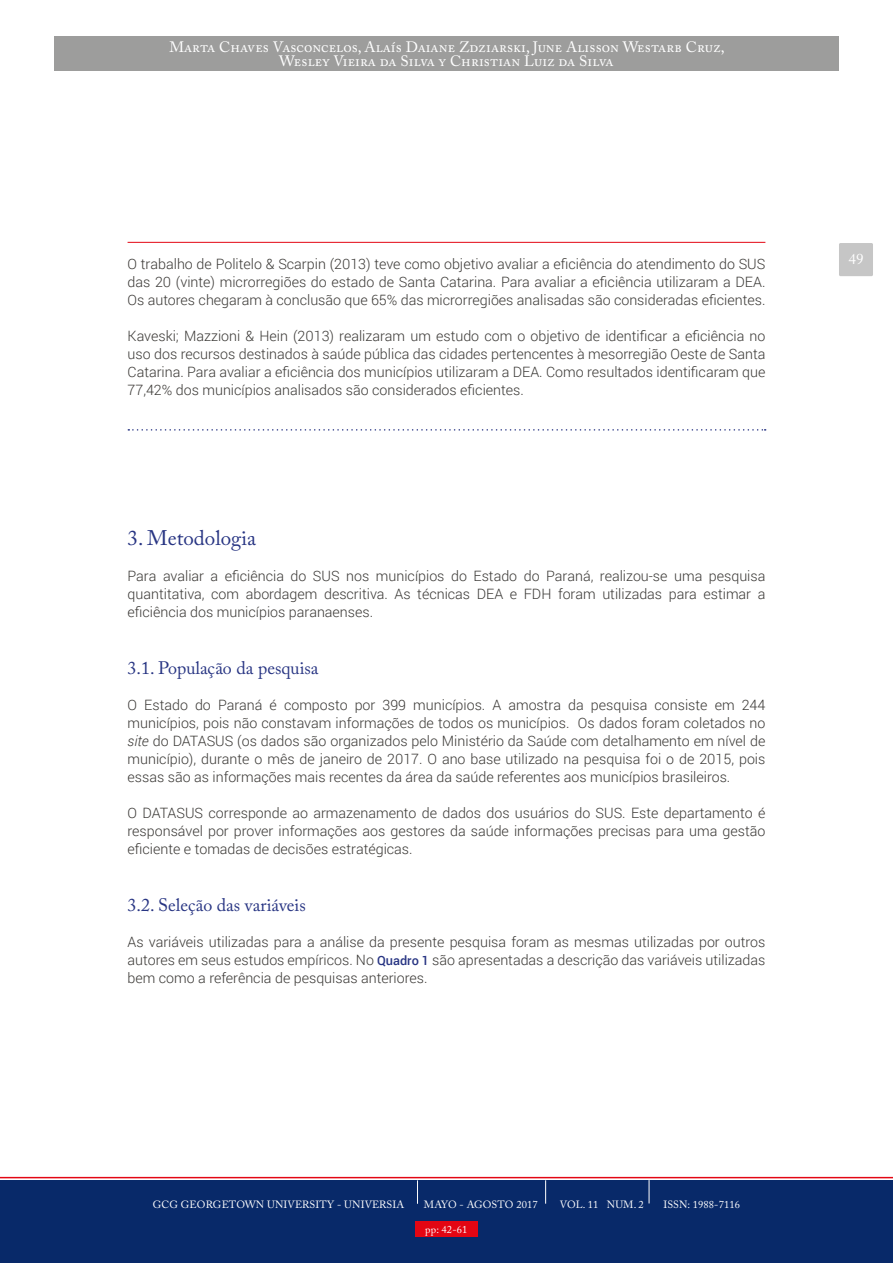
<style>
.page{position:relative;width:893px;height:1263px;background:#fff}
.page>*{position:absolute;margin:0;border:0;box-sizing:border-box;transform-origin:0 0}
.t1{font:21px "Adobe Caslon Pro";color:#283583}
.t2{font:18px "Adobe Caslon Pro";color:#283583}
.t3{font:15px/13.5px "Adobe Caslon Pro";letter-spacing:.005em;color:#fff;text-align:center}
.t4{font:300 14.25px/18px "Roboto";color:#3a3835;text-align:justify}
.t5{font:10.5px "Adobe Caslon Pro";letter-spacing:.01em;color:#fff}
.s1{font-style:italic}
.s2{font-weight:500;font-size:12.75px;color:#283583}
</style>
<div class="page">
<div style="left:54px;top:37px;width:785px;height:34px;background:#9d9d9c"></div>
<div style="left:0;top:1180px;width:893px;height:83px;background:#082969"></div>
<svg style="left:0;top:1177px;width:893px;height:27px"></svg>
<div style="left:839px;top:243px;width:34px;height:33px;background:#c6c6c6;border-radius:2px"></div>
<hr style="left:128px;top:242px;width:637px;height:1px;background:#e30613">
<svg style="left:128px;top:429px;width:638px;height:2px"></svg>
<div style="left:415px;top:1221px;width:63px;height:16px;background:#e30613"></div>
<p class="t3" style="left:169px;top:40px;width:557px">Marta Chaves Vasconcelos, Alaís Daiane Zdziarski, June Alisson Westarb Cruz,<br>Wesley Vieira da Silva y Christian Luiz da Silva</p>
<p class="t4" style="left:128px;top:254px;width:639px">O trabalho de Politelo &amp; Scarpin (2013) teve como objetivo avaliar a eficiência do atendimento do SUS</p>
<p class="t3" style="left:848px;top:252px;width:16px">49</p>
<p class="t4" style="left:128px;top:272px;width:639px">das 20 (vinte) microrregiões do estado de Santa Catarina. Para avaliar a eficiência utilizaram a DEA.<br>Os autores chegaram à conclusão que 65% das microrregiões analisadas são consideradas eficientes.</p>
<p class="t4" style="left:128px;top:326px;width:639px">Kaveski; Mazzioni &amp; Hein (2013) realizaram um estudo com o objetivo de identificar a eficiência no uso dos recursos destinados à saúde pública das cidades pertencentes à mesorregião Oeste de Santa Catarina. Para avaliar a eficiência dos municípios utilizaram a DEA. Como resultados identificaram que 77,42% dos municípios analisados são considerados eficientes.</p>
<h1 class="t1" style="left:128px;top:525px;width:130px">3. Metodologia</h1>
<p class="t4" style="left:128px;top:566px;width:639px">Para avaliar a eficiência do SUS nos municípios do Estado do Paraná, realizou-se uma pesquisa quantitativa, com abordagem descritiva. As técnicas DEA e FDH foram utilizadas para estimar a eficiência dos municípios paranaenses.</p>
<p class="t2" style="left:128px;top:657px;width:193px">3.1. População da pesquisa</p>
<p class="t4" style="left:128px;top:695px;width:639px">O Estado do Paraná é composto por 399 municípios. A amostra da pesquisa consiste em 244 municípios, pois não constavam informações de todos os municípios. Os dados foram coletados no <span class="s1">site</span> do DATASUS (os dados são organizados pelo Ministério da Saúde com detalhamento em nível de município), durante o mês de janeiro de 2017. O ano base utilizado na pesquisa foi o de 2015, pois essas são as informações mais recentes da área da saúde referentes aos municípios brasileiros.</p>
<p class="t4" style="left:128px;top:803px;width:639px">O DATASUS corresponde ao armazenamento de dados dos usuários do SUS. Este departamento é responsável por prover informações aos gestores da saúde informações precisas para uma gestão eficiente e tomadas de decisões estratégicas.</p>
<p class="t2" style="left:128px;top:894px;width:180px">3.2. Seleção das variáveis</p>
<p class="t4" style="left:128px;top:932px;width:639px">As variáveis utilizadas para a análise da presente pesquisa foram as mesmas utilizadas por outros autores em seus estudos empíricos. No <span class="s2">Quadro 1</span> são apresentadas a descrição das variáveis utilizadas bem como a referência de pesquisas anteriores.</p>
<p class="t5" style="left:153px;top:1198px;width:253px">GCG GEORGETOWN UNIVERSITY - UNIVERSIA</p>
<p class="t5" style="left:424px;top:1198px;width:115px">MAYO - AGOSTO 2017</p>
<p class="t5" style="left:560px;top:1198px;width:85px">VOL. 11 NUM. 2</p>
<p class="t5" style="left:663px;top:1198px;width:78px">ISSN: 1988-7116</p>
<p class="t5" style="left:425px;top:1223px;width:43px">pp: 42-61</p>
</div>
